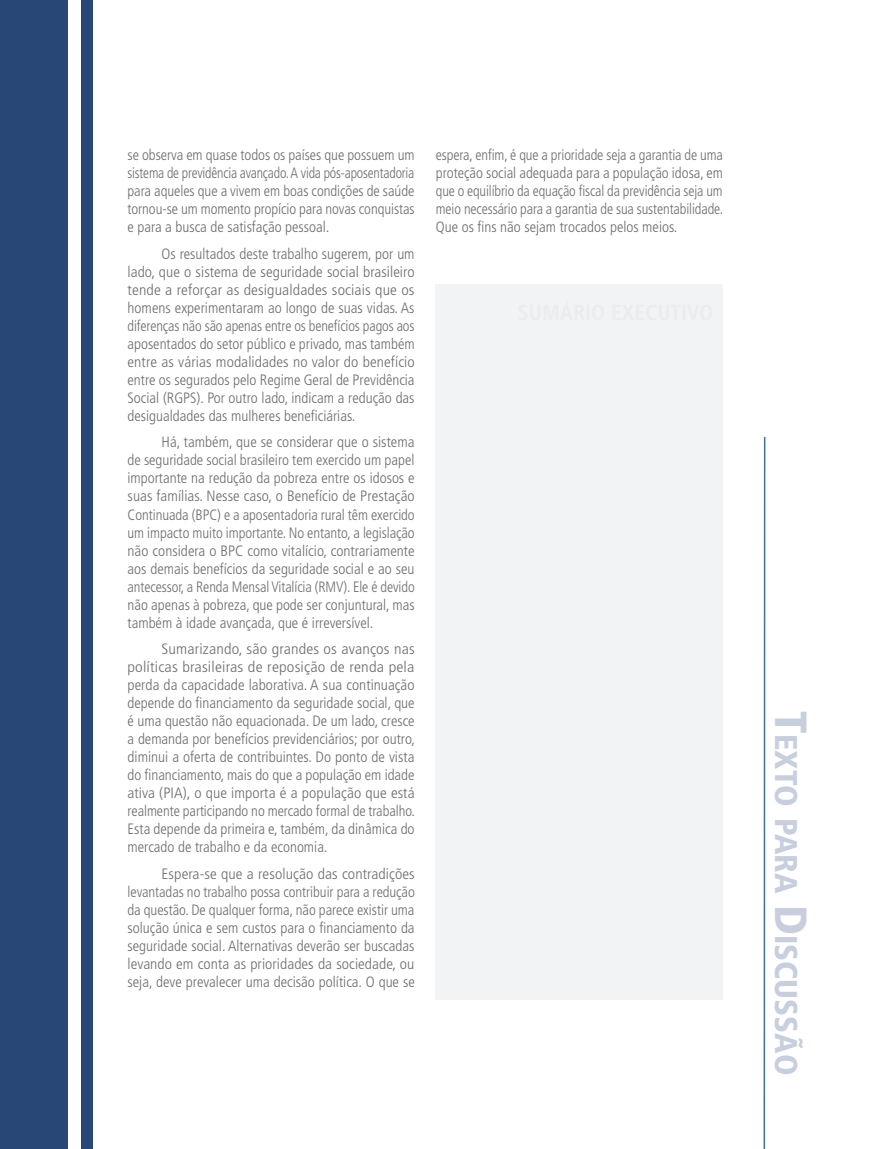
<style>
.page{position:relative;width:893px;height:1149px;background:#fff}
.page>*{position:absolute;margin:0;border:0;box-sizing:border-box;transform-origin:0 0}
.t1{font:condensed 31.5px "Frutiger 77 Black";color:#c7cfde}
.Texto_SEMX_2{font:condensed 15px/18px "Frutiger 47 Light";color:#6c6d70;text-align:justify}
.Texto_SEMX_2-2{font:condensed 15px/18px "Frutiger 47 Light";color:#6c6d70;text-align:justify;scale:1.08 1}
.Texto_SEMX_2-3{font:condensed 15px/18px "Frutiger 47 Light";color:#6c6d70;text-align:justify;scale:1.05 1}
.Texto_SEMX_2-4{font:condensed 15px/18px "Frutiger 47 Light";color:#6c6d70;text-align:justify;scale:.96 1}
.s1{font-size:45px}
</style>
<div class="page">
<hr style="left:763px;top:437px;width:2px;height:711px;background:#3e729a">
<div style="left:0;top:0;width:67px;height:1148px;background:#284676"></div>
<div style="left:81px;top:0;width:12px;height:1148px;background:#284676"></div>
<div style="left:436px;top:284px;width:287px;height:715px;background:#f2f3f4"></div>
<p class="Texto_SEMX_2" style="left:128px;top:146px;width:289px">se observa em quase todos os países que possuem um sistema de previdência avançado. A vida pós-aposentadoria para aqueles que a vivem em boas condições de saúde tornou-se um momento propício para novas conquistas e para a busca de satisfação pessoal.</p>
<p class="Texto_SEMX_2" style="left:128px;top:245px;width:289px;text-indent:34px">Os resultados deste trabalho sugerem, por um lado, que o sistema de seguridade social brasileiro tende a reforçar as desigualdades sociais que os homens experimentaram ao longo de suas vidas. As diferenças não são apenas entre os benefícios pagos aos aposentados do setor público e privado, mas também entre as várias modalidades no valor do benefício entre os segurados pelo Regime Geral de Previdência Social (RGPS). Por outro lado, indicam a redução das desigualdades das mulheres beneficiárias.</p>
<p class="Texto_SEMX_2" style="left:128px;top:433px;width:289px;text-indent:34px">Há, também, que se considerar que o sistema de seguridade social brasileiro tem exercido um papel importante na redução da pobreza entre os idosos e suas famílias. Nesse caso, o Benefício de Prestação Continuada (BPC) e a aposentadoria rural têm exercido um impacto muito importante. No entanto, a legislação não considera o BPC como vitalício, contrariamente aos demais benefícios da seguridade social e ao seu antecessor, a Renda Mensal Vitalícia (RMV). Ele é devido não apenas à pobreza, que pode ser conjuntural, mas também à idade avançada, que é irreversível.</p>
<p class="Texto_SEMX_2-2" style="left:128px;top:640px;width:268px;text-indent:34px">Sumarizando, são grandes os avanços nas políticas brasileiras de reposição de renda pela perda da capacidade laborativa. A sua continuação depende do financiamento da seguridade social, que é uma questão não equacionada. De um lado, cresce a demanda por benefícios previdenciários; por outro, diminui a oferta de contribuintes. Do ponto de vista do financiamento, mais do que a população em idade ativa (PIA), o que importa é a população que está realmente participando no mercado formal de trabalho.<br>Esta depende da primeira e, também, da dinâmica do mercado de trabalho e da economia.</p>
<p class="Texto_SEMX_2-3" style="left:128px;top:864px;width:275px;text-indent:34px">Espera-se que a resolução das contradições levantadas no trabalho possa contribuir para a redução da questão. De qualquer forma, não parece existir uma solução única e sem custos para o financiamento da seguridade social. Alternativas deverão ser buscadas levando em conta as prioridades da sociedade, ou seja, deve prevalecer uma decisão política. O que se</p>
<p class="Texto_SEMX_2-4" style="left:436px;top:146px;width:301px">espera, enfim, é que a prioridade seja a garantia de uma proteção social adequada para a população idosa, em que o equilíbrio da equação fiscal da previdência seja um meio necessário para a garantia de sua sustentabilidade.<br>Que os fins não sejam trocados pelos meios.</p>
<h1 class="t1" style="left:805px;top:711px;width:365px;rotate:90deg"><span class="s1">T</span>exto para <span class="s1">D</span>iscussão</h1>
</div>
